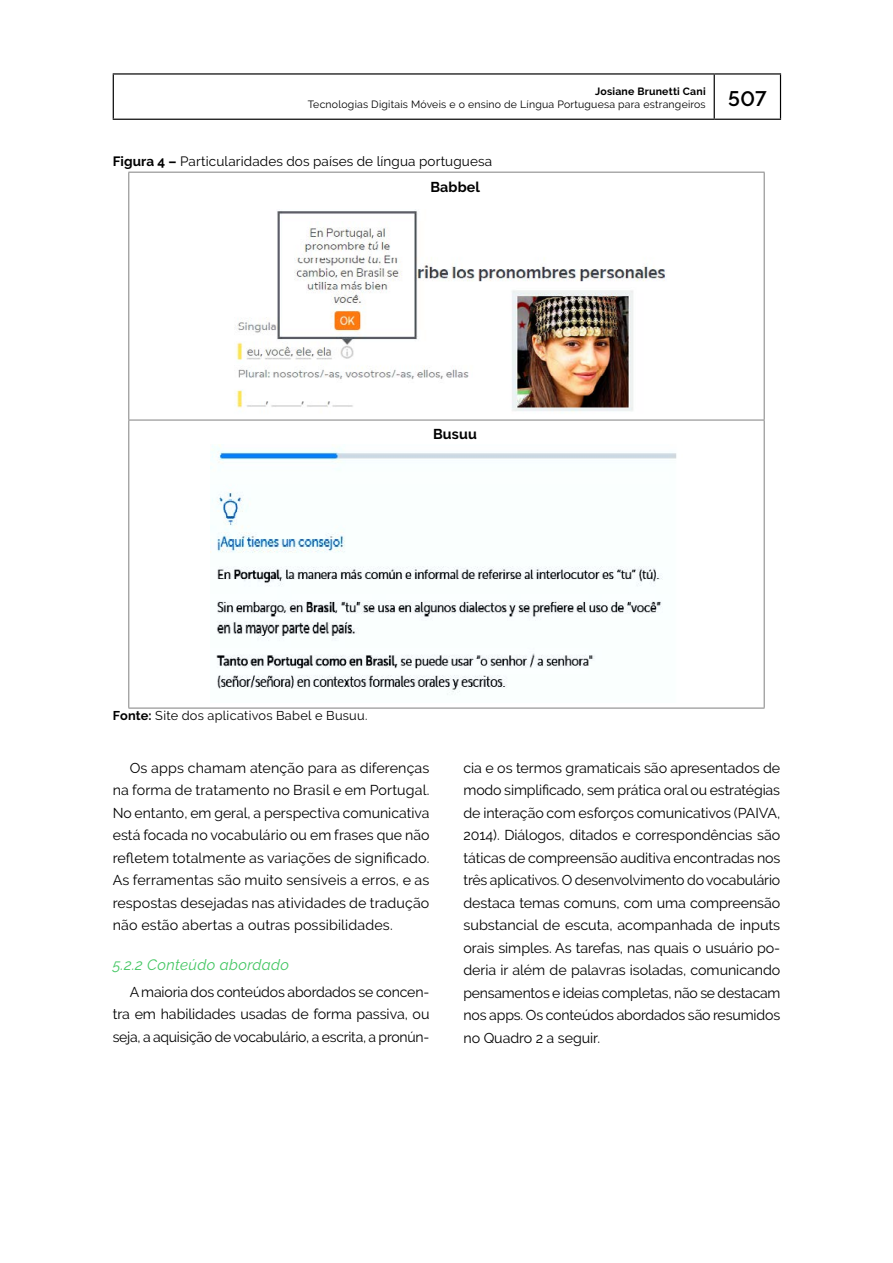
<style>
.page{position:relative;width:893px;height:1263px;background:#fff}
.page>*{position:absolute;margin:0;border:0;box-sizing:border-box;transform-origin:0 0}
.Sub_Subtitulo_com_es{font:italic 15px "Raleway";letter-spacing:.025em;color:#44c663}
.Miolo{font:14.25px/22.5px "Raleway";letter-spacing:-.01em;color:#000;text-align:justify}
.Miolo-2{font:700 14.25px "Raleway";letter-spacing:.01em;color:#000}
.Figura_transposta{font:13.5px "Raleway";letter-spacing:.01em;color:#000}
.Fonte-transposta{font:12.75px "Raleway";letter-spacing:.02em;color:#000}
.t1{font:10.5px/13.5px "Raleway";letter-spacing:.02em;color:#000}
.s1{font-weight:700}
</style>
<div class="page">
<hr style="left:714px;top:75px;width:1px;height:44px;background:#000">
<hr style="left:113px;top:73px;width:601px;height:2px;background:#000">
<hr style="left:113px;top:75px;width:1px;height:44px;background:#000">
<hr style="left:714px;top:73px;width:67px;height:2px;background:#000">
<hr style="left:780px;top:75px;width:1px;height:44px;background:#000">
<hr style="left:113px;top:119px;width:601px;height:1px;background:#000001">
<hr style="left:714px;top:119px;width:67px;height:1px;background:#000001">
<hr style="left:128px;top:172px;width:636px;height:1px;background:#808080">
<hr style="left:128px;top:173px;width:1px;height:247px;background:#808080">
<hr style="left:764px;top:173px;width:1px;height:247px;background:#808080">
<hr style="left:128px;top:420px;width:636px;height:1px;background:#808080">
<hr style="left:128px;top:420px;width:1px;height:288px;background:#808080">
<hr style="left:764px;top:420px;width:1px;height:288px;background:#808080">
<hr style="left:128px;top:708px;width:636px;height:1px;background:#808080">
<img style="left:236px;top:209px;width:429px;height:203px">
<img style="left:210px;top:445px;width:467px;height:250px">
<p class="t1" style="left:308px;top:84px;width:460px;text-indent:287px"><span class="s1">Josiane Brunetti Cani<br></span>Tecnologias Digitais Móveis e o ensino de Língua Portuguesa para estrangeiros <sup>507</sup></p>
<p class="Figura_transposta" style="left:113px;top:153px;width:381px"><span class="s1">Figura 4 –</span> Particularidades dos países de língua portuguesa</p>
<p class="Miolo-2" style="left:430px;top:178px;width:51px">Babbel</p>
<p class="Miolo-2" style="left:433px;top:426px;width:45px">Busuu</p>
<p class="Fonte-transposta" style="left:113px;top:708px;width:256px"><span class="s1">Fonte:</span> Site dos aplicativos Babel e Busuu.</p>
<p class="Miolo" style="left:113px;top:756px;width:318px;text-indent:17px">Os apps chamam atenção para as diferenças na forma de tratamento no Brasil e em Portugal.<br>No entanto, em geral, a perspectiva comunicativa está focada no vocabulário ou em frases que não refletem totalmente as variações de significado.<br>As ferramentas são muito sensíveis a erros, e as respostas desejadas nas atividades de tradução não estão abertas a outras possibilidades.</p>
<p class="Sub_Subtitulo_com_es" style="left:113px;top:956px;width:178px">5.2.2 Conteúdo abordado</p>
<p class="Miolo" style="left:113px;top:980px;width:318px;text-indent:17px">A maioria dos conteúdos abordados se concen&shy;tra em habilidades usadas de forma passiva, ou seja, a aquisição de vocabulário, a escrita, a pronún-</p>
<p class="Miolo" style="left:463px;top:756px;width:318px">cia e os termos gramaticais são apresentados de modo simplificado, sem prática oral ou estratégias de interação com esforços comunicativos (PAIVA, 2014). Diálogos, ditados e correspondências são táticas de compreensão auditiva encontradas nos três aplicativos. O desenvolvimento do vocabulário destaca temas comuns, com uma compreensão substancial de escuta, acompanhada de inputs orais simples. As tarefas, nas quais o usuário po&shy;deria ir além de palavras isoladas, comunicando pensamentos e ideias completas, não se destacam nos apps. Os conteúdos abordados são resumidos no Quadro 2 a seguir.</p>
</div>
